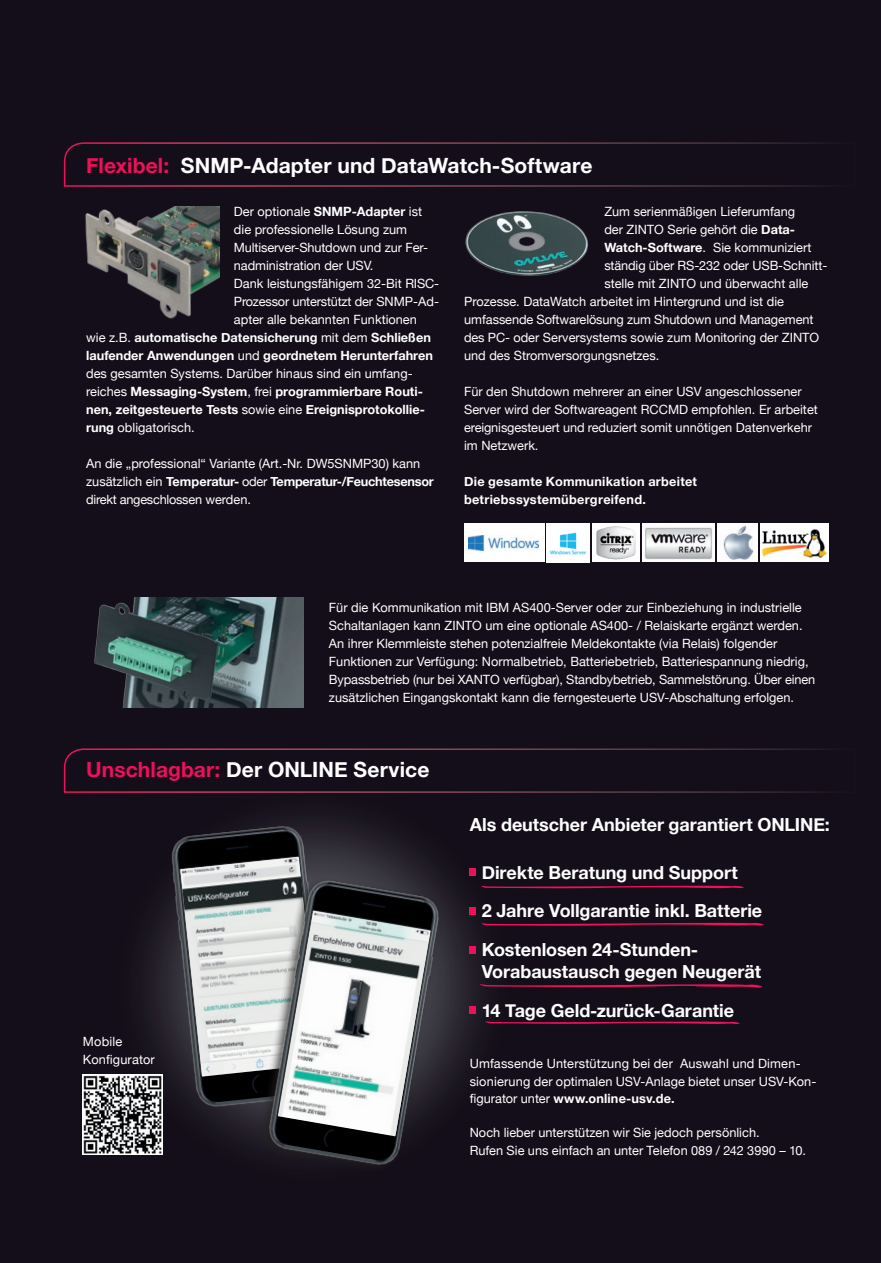
<style>
.page{position:relative;width:881px;height:1263px;background:#fff}
.page>*{position:absolute;margin:0;border:0;box-sizing:border-box;transform-origin:0 0}
.t1{font:700 21px "Helvetica Neue";letter-spacing:.005em;color:#fff}
.t2{font:700 18px/38.7px "Helvetica Neue";letter-spacing:-.005em;color:#fff}
.t3{font:12.75px/18px "Helvetica Neue";color:#fff}
.t4{font:700 12.75px "Helvetica Neue";color:#fff}
.t5{font:700 12.75px/17.2px "Helvetica Neue";letter-spacing:.02em;color:#fff}
.s1{color:#ee1059}
.s2{font-weight:700}
.s3{font-weight:400}
</style>
<div class="page">
<div style="left:0;top:0;width:880px;height:1263px;background:#140e1a"></div>
<svg style="left:119px;top:791px;width:388px;height:389px"></svg>
<img style="left:152px;top:810px;width:197px;height:312px">
<img style="left:180px;top:857px;width:140px;height:219px">
<img style="left:247px;top:863px;width:214px;height:317px">
<img style="left:278px;top:911px;width:152px;height:225px">
<svg style="left:63px;top:142px;width:765px;height:45px"></svg>
<svg style="left:63px;top:748px;width:768px;height:46px"></svg>
<img style="left:465px;top:211px;width:123px;height:65px">
<img style="left:85px;top:207px;width:135px;height:112px">
<div style="left:469px;top:868px;width:7px;height:8px;background:#ee1059"></div>
<div style="left:469px;top:907px;width:7px;height:7px;background:#ee1059"></div>
<div style="left:469px;top:946px;width:7px;height:7px;background:#ee1059"></div>
<div style="left:469px;top:1006px;width:7px;height:8px;background:#ee1059"></div>
<svg style="left:478px;top:885px;width:266px;height:4px"></svg>
<svg style="left:482px;top:1021px;width:258px;height:3px"></svg>
<svg style="left:478px;top:922px;width:286px;height:4px"></svg>
<svg style="left:475px;top:983px;width:287px;height:5px"></svg>
<img style="left:83px;top:1075px;width:79px;height:79px">
<div style="left:592px;top:524px;width:47px;height:38px;background:#fff"></div>
<img style="left:596px;top:526px;width:39px;height:33px">
<div style="left:642px;top:524px;width:72px;height:38px;background:#fff"></div>
<img style="left:644px;top:527px;width:69px;height:33px">
<div style="left:759px;top:524px;width:69px;height:38px;background:#fff"></div>
<img style="left:762px;top:529px;width:65px;height:28px">
<img style="left:717px;top:524px;width:40px;height:38px">
<div style="left:463px;top:524px;width:81px;height:38px;background:#fff"></div>
<img style="left:468px;top:535px;width:70px;height:16px">
<img style="left:546px;top:524px;width:43px;height:38px">
<img style="left:94px;top:598px;width:209px;height:109px">
<h1 class="t1" style="left:86px;top:149px;width:507px"><span class="s1">Flexibel:</span> SNMP-Adapter und DataWatch-Software</h1>
<p class="t3" style="left:234px;top:203px;width:189px">Der optionale <span class="s2">SNMP-Adapter</span> ist</p>
<p class="t3" style="left:234px;top:221px;width:174px">die professionelle Lösung zum</p>
<p class="t3" style="left:234px;top:239px;width:195px">Multiserver-Shutdown und zur Fer-</p>
<p class="t3" style="left:234px;top:257px;width:141px">nadministration der USV.</p>
<p class="t3" style="left:234px;top:275px;width:206px">Dank leistungsfähigem 32-Bit RISC-</p>
<p class="t3" style="left:234px;top:293px;width:206px">Prozessor unterstützt der SNMP-Ad-</p>
<p class="t3" style="left:234px;top:311px;width:184px">apter alle bekannten Funktionen</p>
<p class="t4" style="left:86px;top:327px;width:346px"><span class="s3">wie z.B.</span> automatische Datensicherung <span class="s3">mit dem</span> Schließen</p>
<p class="t4" style="left:86px;top:345px;width:348px">laufender Anwendungen <span class="s3">und</span> geordnetem Herunterfahren</p>
<p class="t3" style="left:86px;top:365px;width:328px">des gesamten Systems. Darüber hinaus sind ein umfang-</p>
<p class="t4" style="left:86px;top:381px;width:338px"><span class="s3">reiches</span> Messaging-System<span class="s3">, frei</span> programmierbare Routi-</p>
<p class="t4" style="left:86px;top:399px;width:340px">nen, zeitgesteuerte Tests <span class="s3">sowie eine</span> Ereignisprotokollie-</p>
<p class="t3" style="left:86px;top:419px;width:110px"><span class="s2">rung</span> obligatorisch.</p>
<p class="t3" style="left:86px;top:455px;width:349px">An die „professional“ Variante (Art.-Nr. DW5SNMP30) kann zusätzlich ein <span class="s2">Temperatur-</span> oder <span class="s2">Temperatur-/Feuchtesensor </span>direkt angeschlossen werden.</p>
<p class="t3" style="left:604px;top:203px;width:192px">Zum serienmäßigen Lieferumfang</p>
<p class="t3" style="left:604px;top:221px;width:192px">der ZINTO Serie gehört die <span class="s2">Data-</span></p>
<p class="t3" style="left:604px;top:239px;width:208px"><span class="s2">Watch-Software</span>. Sie kommuniziert</p>
<p class="t3" style="left:604px;top:257px;width:224px">ständig über RS-232 oder USB-Schnitt-</p>
<p class="t3" style="left:604px;top:275px;width:205px">stelle mit ZINTO und überwacht alle</p>
<p class="t3" style="left:464px;top:293px;width:321px">Prozesse. DataWatch arbeitet im Hintergrund und ist die</p>
<p class="t3" style="left:464px;top:311px;width:350px">umfassende Softwarelösung zum Shutdown und Management</p>
<p class="t3" style="left:464px;top:329px;width:356px">des PC- oder Serversystems sowie zum Monitoring der ZINTO</p>
<p class="t3" style="left:464px;top:347px;width:197px">und des Stromversorgungsnetzes.</p>
<p class="t3" style="left:464px;top:383px;width:355px">Für den Shutdown mehrerer an einer USV angeschlossener Server wird der Softwareagent RCCMD empfohlen. Er arbeitet ereignisgesteuert und reduziert somit unnötigen Datenverkehr im Netzwerk.</p>
<p class="t5" style="left:464px;top:473px;width:234px">Die gesamte Kommunikation arbeitet betriebssystemübergreifend.</p>
<p class="t3" style="left:329px;top:599px;width:487px">Für die Kommunikation mit IBM AS400-Server oder zur Einbeziehung in industrielle Schaltanlagen kann ZINTO um eine optionale AS400- / Relaiskarte ergänzt werden.<br>An ihrer Klemmleiste stehen potenzialfreie Meldekontakte (via Relais) folgender Funktionen zur Verfügung: Normalbetrieb, Batteriebetrieb, Batteriespannung niedrig, Bypassbetrieb (nur bei XANTO verfügbar), Standbybetrieb, Sammelstörung. Über einen zusätzlichen Eingangskontakt kann die ferngesteuerte USV-Abschaltung erfolgen.</p>
<h1 class="t1" style="left:86px;top:753px;width:344px"><span class="s1">Unschlagbar:</span> Der ONLINE Service</h1>
<p class="t3" style="left:83px;top:1034px;width:73px;line-height:17.2px">Mobile<br>Konfigurator</p>
<h2 class="t2" style="left:469px;top:806px;width:361px">Als deutscher Anbieter garantiert ONLINE:</h2>
<h2 class="t2" style="left:481px;top:853px;width:282px">Direkte Beratung und Support<br>2 Jahre Vollgarantie inkl. Batterie<br>Kostenlosen 24-Stunden-</h2>
<h2 class="t2" style="left:481px;top:953px;width:281px">Vorabaustausch gegen Neugerät<br>14 Tage Geld-zurück-Garantie</h2>
<p class="t3" style="left:469px;top:1056px;width:347px;line-height:17.2px">Umfassende Unterstützung bei der Auswahl und Dimen&shy;sionierung der optimalen USV-Anlage bietet unser USV-Kon&shy;figurator unter <span class="s2">www.online-usv.de.</span></p>
<p class="t3" style="left:469px;top:1125px;width:338px;line-height:17.2px">Noch lieber unterstützen wir Sie jedoch persönlich.<br>Rufen Sie uns einfach an unter Telefon 089 / 242 3990 – 10.</p>
</div>
